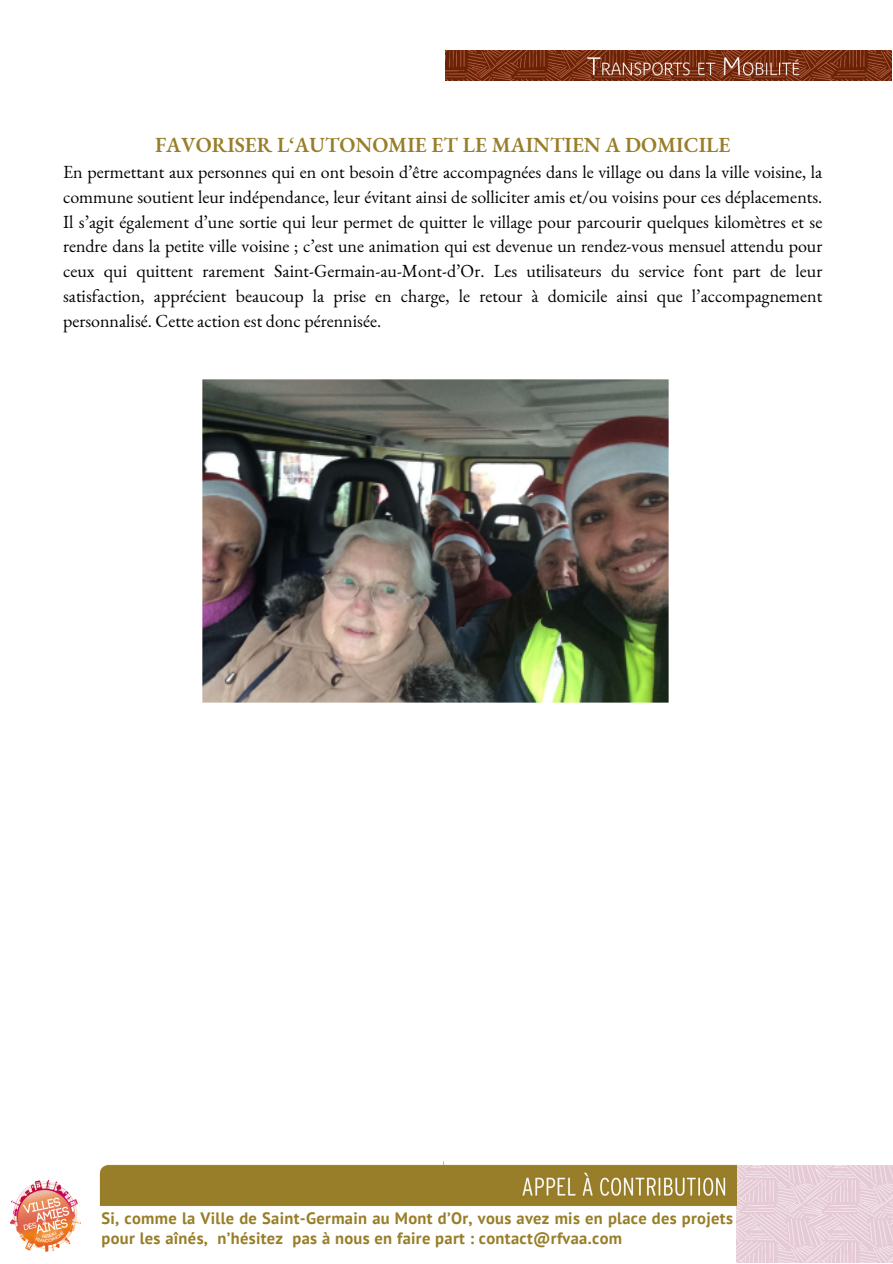
<style>
.page{position:relative;width:893px;height:1264px;background:#fff}
.page>*{position:absolute;margin:0;border:0;box-sizing:border-box;transform-origin:0 0}
.t1{font:600 21px "EB Garamond";color:#987e28}
.t2{font:18px/24.8px "EB Garamond";color:#000;text-align:justify}
.t3{font:700 16.5px/20.2px "PT Sans";letter-spacing:.02em;color:#987e28}
</style>
<div class="page">
<img style="left:736px;top:1165px;width:156px;height:97px">
<img style="left:99px;top:1161px;width:637px;height:45px">
<img style="left:11px;top:1180px;width:70px;height:71px">
<img style="left:202px;top:379px;width:467px;height:324px">
<img style="left:445px;top:51px;width:446px;height:29px">
<p class="t1" style="left:155px;top:131px;width:576px">FAVORISER L‘AUTONOMIE ET LE MAINTIEN A DOMICILE</p>
<p class="t2" style="left:63px;top:159px;width:760px">En permettant aux personnes qui en ont besoin d’être accompagnées dans le village ou dans la ville voisine, la commune soutient leur indépendance, leur évitant ainsi de solliciter amis et/ou voisins pour ces déplacements.<br>Il s’agit également d’une sortie qui leur permet de quitter le village pour parcourir quelques kilomètres et se rendre dans la petite ville voisine ; c’est une animation qui est devenue un rendez-vous mensuel attendu pour ceux qui quittent rarement Saint-Germain-au-Mont-d’Or. Les utilisateurs du service font part de leur satisfaction, apprécient beaucoup la prise en charge, le retour à domicile ainsi que l’accompagnement personnalisé. Cette action est donc pérennisée.</p>
<p class="t3" style="left:101px;top:1207px;width:633px">Si, comme la Ville de Saint-Germain au Mont d’Or, vous avez mis en place des projets pour les aînés, n’hésitez pas à nous en faire part : contact@rfvaa.com</p>
</div>
